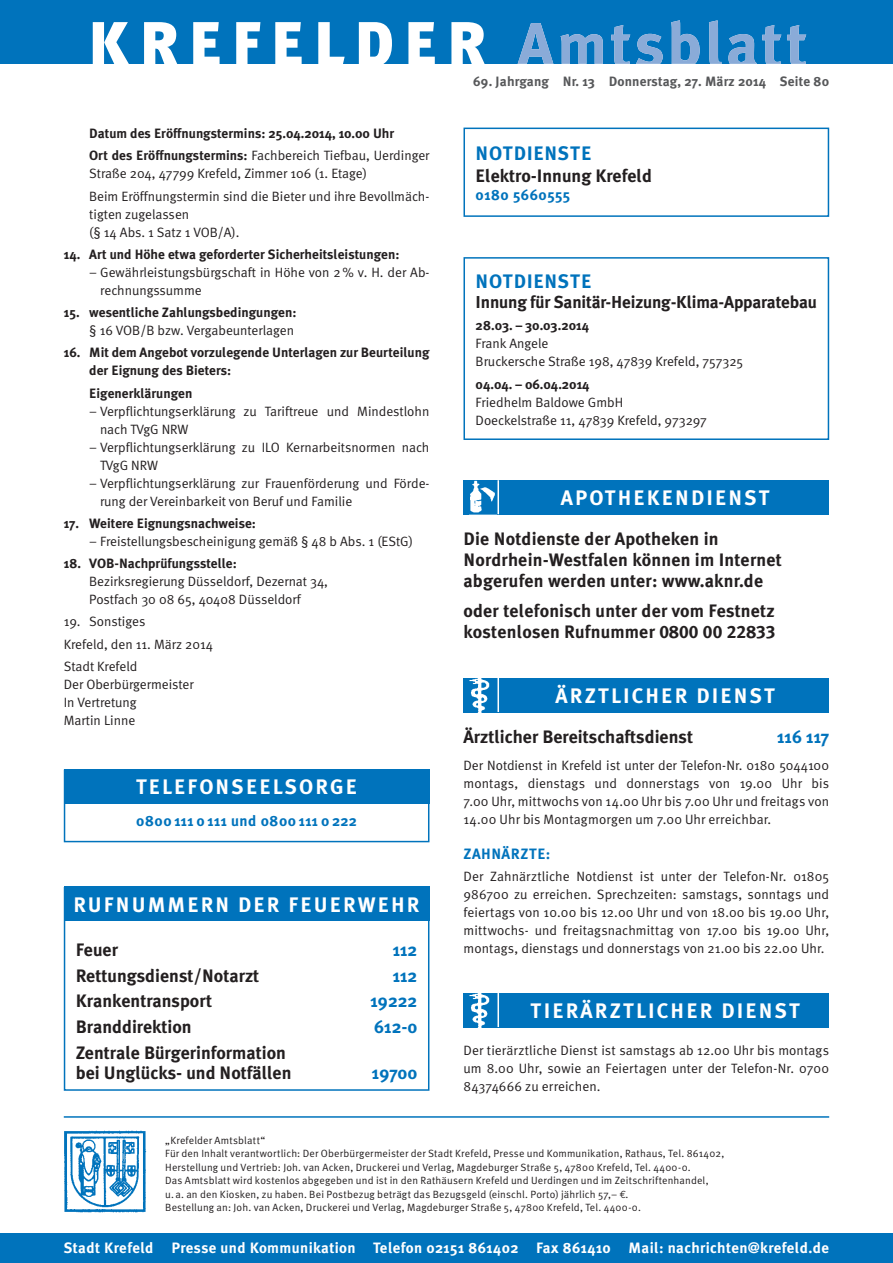
<style>
.page{position:relative;width:893px;height:1263px;background:#fff}
.page>*{position:absolute;margin:0;border:0;box-sizing:border-box;transform-origin:0 0}
.t1{font:700 21px "Meta Plus";letter-spacing:.1em;color:#fff}
.t2{font:700 19.5px "Meta Plus";letter-spacing:.04em;color:#0073bc}
.t3{font:700 18px/21px "Meta Plus";color:#231f20}
.t4{font:700 18px "Meta Plus";color:#0073bc}
.t5{font:700 17.25px "Meta Plus";letter-spacing:-.01em;color:#231f20}
.t6{font:700 15px "Meta Plus";letter-spacing:.025em;color:#fff}
.t7{font:700 15px "Meta Plus";letter-spacing:.03em;color:#0073bc}
.t8{font:13.5px/18px "Meta Normal";color:#231f20}
.t9{font:700 13.5px/18px "Meta Plus";color:#231f20}
.t10{font:700 13.5px "Meta Plus";letter-spacing:.01em;color:#57585a}
.t11{font:10.5px/13.5px "Meta Normal";letter-spacing:.015em;color:#231f20}
.s1{font-family:"Meta Plus";font-weight:700}
.s2{font-family:"Meta Plus Bold Caps";font-weight:400}
.s3{font-family:"Euro Mono"}
</style>
<div class="page">
<div style="left:0;top:0;width:893px;height:64px;background:#0073bc"></div>
<svg style="left:93px;top:22px;width:392px;height:42px"></svg>
<svg style="left:517px;top:20px;width:289px;height:44px"></svg>
<div style="left:0;top:1233px;width:893px;height:30px;background:#0073bc"></div>
<hr style="left:64px;top:1116px;width:765px;height:2px;background:#0073bc">
<img style="left:64px;top:1131px;width:82px;height:82px">
<div style="left:463px;top:128px;width:366px;height:89px;border:2px solid #0073bc"></div>
<div style="left:64px;top:887px;width:365px;height:204px;border:2px solid #0073bc"></div>
<div style="left:64px;top:887px;width:365px;height:34px;background:#0073bc"></div>
<div style="left:463px;top:678px;width:366px;height:34px;background:#0073bc"></div>
<hr style="left:497px;top:678px;width:2px;height:34px;background:#fff">
<img style="left:469px;top:678px;width:21px;height:34px">
<div style="left:463px;top:993px;width:366px;height:34px;background:#0073bc"></div>
<hr style="left:497px;top:993px;width:2px;height:34px;background:#fff">
<img style="left:469px;top:993px;width:21px;height:34px">
<div style="left:64px;top:769px;width:365px;height:73px;border:2px solid #0073bc"></div>
<div style="left:64px;top:769px;width:365px;height:34px;background:#0073bc"></div>
<div style="left:463px;top:480px;width:366px;height:34px;background:#0073bc"></div>
<hr style="left:497px;top:480px;width:2px;height:34px;background:#fff">
<img style="left:470px;top:480px;width:25px;height:33px">
<div style="left:463px;top:257px;width:366px;height:183px;border:2px solid #0073bc"></div>
<p class="t9" style="left:89px;top:125px;width:306px">Datum des Eröffnungstermins: 25.04.2014, 10.00 Uhr</p>
<p class="t8" style="left:89px;top:146px;width:342px"><span class="s1">Ort des Eröffnungstermins:</span> Fachbereich Tiefbau, Uerdinger<br>Straße 204, 47799 Krefeld, Zimmer 106 (1. Etage)</p>
<p class="t8" style="left:89px;top:187px;width:342px">Beim Eröffnungstermin sind die Bieter und ihre Bevollmäch&shy;tigten zugelassen<br>(§ 14 Abs. 1 Satz 1 VOB/A).</p>
<p class="t9" style="left:64px;top:246px;width:337px">14. Art und Höhe etwa geforderter Sicherheitsleistungen:</p>
<p class="t8" style="left:100px;top:263px;width:331px;text-indent:-11px">– Gewährleistungsbürgschaft in Höhe von 2 % v. H. der Ab&shy;rechnungssumme</p>
<p class="t9" style="left:64px;top:304px;width:234px">15. wesentliche Zahlungsbedingungen:</p>
<p class="t8" style="left:89px;top:321px;width:206px">§ 16 VOB/B bzw. Vergabeunterlagen</p>
<p class="t9" style="left:89px;top:345px;width:342px;text-indent:-26px">16. Mit dem Angebot vorzulegende Unterlagen zur Beurteilung der Eignung des Bieters:</p>
<p class="t9" style="left:89px;top:385px;width:105px">Eigenerklärungen</p>
<p class="t8" style="left:100px;top:402px;width:331px;text-indent:-11px">– Verpflichtungserklärung zu Tariftreue und Mindestlohn nach TVgG NRW</p>
<p class="t8" style="left:100px;top:438px;width:331px;text-indent:-11px">– Verpflichtungserklärung zu ILO Kernarbeitsnormen nach<br>TVgG NRW</p>
<p class="t8" style="left:100px;top:474px;width:331px;text-indent:-11px">– Verpflichtungserklärung zur Frauenförderung und Förde&shy;rung der Vereinbarkeit von Beruf und Familie</p>
<p class="t9" style="left:64px;top:515px;width:194px">17. Weitere Eignungsnachweise:</p>
<p class="t8" style="left:89px;top:532px;width:325px">– Freistellungsbescheinigung gemäß § 48 b Abs. 1 (EStG)</p>
<p class="t9" style="left:64px;top:555px;width:175px">18. VOB-Nachprüfungsstelle:</p>
<p class="t8" style="left:89px;top:572px;width:240px">Bezirksregierung Düsseldorf, Dezernat 34,<br>Postfach 30 08 65, 40408 Düsseldorf</p>
<p class="t8" style="left:64px;top:610px;width:151px;line-height:22.2px">19. Sonstiges<br>Krefeld, den 11. März 2014<br>Stadt Krefeld</p>
<p class="t8" style="left:64px;top:675px;width:131px">Der Oberbürgermeister<br>In Vertretung<br>Martin Linne</p>
<h1 class="t1" style="left:136px;top:779px;width:223px">TELEFONSEELSORGE</h1>
<p class="t7" style="left:136px;top:815px;width:222px">0800 111 0 111 und 0800 111 0 222</p>
<h1 class="t1" style="left:73px;top:896px;width:348px">RUFNUMMERN DER FEUERWEHR</h1>
<h3 class="t3" style="left:76px;top:940px;width:44px">Feuer</h3>
<h3 class="t4" style="left:393px;top:942px;width:26px">112</h3>
<h3 class="t3" style="left:76px;top:966px;width:185px">Rettungsdienst/Notarzt</h3>
<h3 class="t4" style="left:393px;top:968px;width:26px">112</h3>
<h3 class="t3" style="left:76px;top:992px;width:138px">Krankentransport</h3>
<h3 class="t4" style="left:370px;top:994px;width:48px">19222</h3>
<h3 class="t3" style="left:76px;top:1018px;width:117px">Branddirektion</h3>
<h3 class="t4" style="left:374px;top:1020px;width:45px">612-0</h3>
<h3 class="t3" style="left:76px;top:1044px;width:217px;line-height:19.5px">Zentrale Bürgerinformation bei Unglücks- und Notfällen</h3>
<h3 class="t4" style="left:372px;top:1065px;width:47px">19700</h3>
<p class="t10" style="left:473px;top:76px;width:357px">69. Jahrgang Nr. 13 Donnerstag, 27. März 2014 Seite 80</p>
<h2 class="t2" style="left:476px;top:146px;width:117px">NOTDIENSTE</h2>
<h3 class="t3" style="left:476px;top:166px;width:178px">Elektro-Innung Krefeld</h3>
<p class="t7" style="left:476px;top:189px;width:96px">0180 5660555</p>
<h2 class="t2" style="left:476px;top:273px;width:117px">NOTDIENSTE</h2>
<p class="t5" style="left:476px;top:296px;width:343px">Innung für Sanitär-Heizung-Klima-Apparatebau</p>
<p class="t9" style="left:476px;top:318px;width:115px">28.03. – 30.03.2014</p>
<p class="t8" style="left:476px;top:335px;width:269px">Frank Angele<br>Bruckersche Straße 198, 47839 Krefeld, 757325</p>
<p class="t9" style="left:476px;top:376px;width:116px">04.04. – 06.04.2014</p>
<p class="t8" style="left:476px;top:393px;width:233px">Friedhelm Baldowe GmbH<br>Doeckelstraße 11, 47839 Krefeld, 973297</p>
<h1 class="t1" style="left:561px;top:490px;width:210px">APOTHEKENDIENST</h1>
<h3 class="t3" style="left:463px;top:530px;width:320px">Die Notdienste der Apotheken in<br>Nordrhein-Westfalen können im Internet abgerufen werden unter: www.aknr.de</h3>
<h3 class="t3" style="left:463px;top:601px;width:314px">oder telefonisch unter der vom Festnetz kostenlosen Rufnummer <span class="s2">0800 00 22833</span></h3>
<h1 class="t1" style="left:556px;top:688px;width:221px">ÄRZTLICHER DIENST</h1>
<h3 class="t3" style="left:463px;top:727px;width:231px">Ärztlicher Bereitschaftsdienst</h3>
<h3 class="t4" style="left:777px;top:730px;width:54px">116 117</h3>
<p class="t8" style="left:463px;top:756px;width:367px;text-align:justify">Der Notdienst in Krefeld ist unter der Telefon-Nr. 0180 5044100 montags, dienstags und donnerstags von 19.00 Uhr bis 7.00 Uhr, mittwochs von 14.00 Uhr bis 7.00 Uhr und freitags von 14.00 Uhr bis Montagmorgen um 7.00 Uhr erreichbar.</p>
<p class="t7" style="left:463px;top:847px;width:88px">ZAHNÄRZTE:</p>
<p class="t8" style="left:463px;top:867px;width:367px;text-align:justify">Der Zahnärztliche Notdienst ist unter der Telefon-Nr. 01805<br>986700 zu erreichen. Sprechzeiten: samstags, sonntags und feiertags von 10.00 bis 12.00 Uhr und von 18.00 bis 19.00 Uhr, mittwochs- und freitagsnachmittag von 17.00 bis 19.00 Uhr, montags, dienstags und donnerstags von 21.00 bis 22.00 Uhr.</p>
<h1 class="t1" style="left:531px;top:1003px;width:271px">TIERÄRZTLICHER DIENST</h1>
<p class="t8" style="left:463px;top:1041px;width:367px;text-align:justify">Der tierärztliche Dienst ist samstags ab 12.00 Uhr bis montags um 8.00 Uhr, sowie an Feiertagen unter der Telefon-Nr. 0700<br>84374666 zu erreichen.</p>
<p class="t11" style="left:165px;top:1133px;width:561px">„Krefelder Amtsblatt“<br>Für den Inhalt verantwortlich: Der Oberbürgermeister der Stadt Krefeld, Presse und Kommunikation, Rathaus, Tel. 861402, Herstellung und Vertrieb: Joh. van Acken, Druckerei und Verlag, Magdeburger Straße 5, 47800 Krefeld, Tel. 4400-0.<br>Das Amtsblatt wird kostenlos abgegeben und ist in den Rathäusern Krefeld und Uerdingen und im Zeitschriftenhandel,<br>u. a. an den Kiosken, zu haben. Bei Postbezug beträgt das Bezugsgeld (einschl. Porto) jährlich 57,– <span class="s3">€</span>.<br>Bestellung an: Joh. van Acken, Druckerei und Verlag, Magdeburger Straße 5, 47800 Krefeld, Tel. 4400-0.</p>
<p class="t6" style="left:64px;top:1242px;width:767px">Stadt Krefeld Presse und Kommunikation Telefon 02151 861402 Fax 861410 Mail: nachrichten@krefeld.de</p>
</div>
